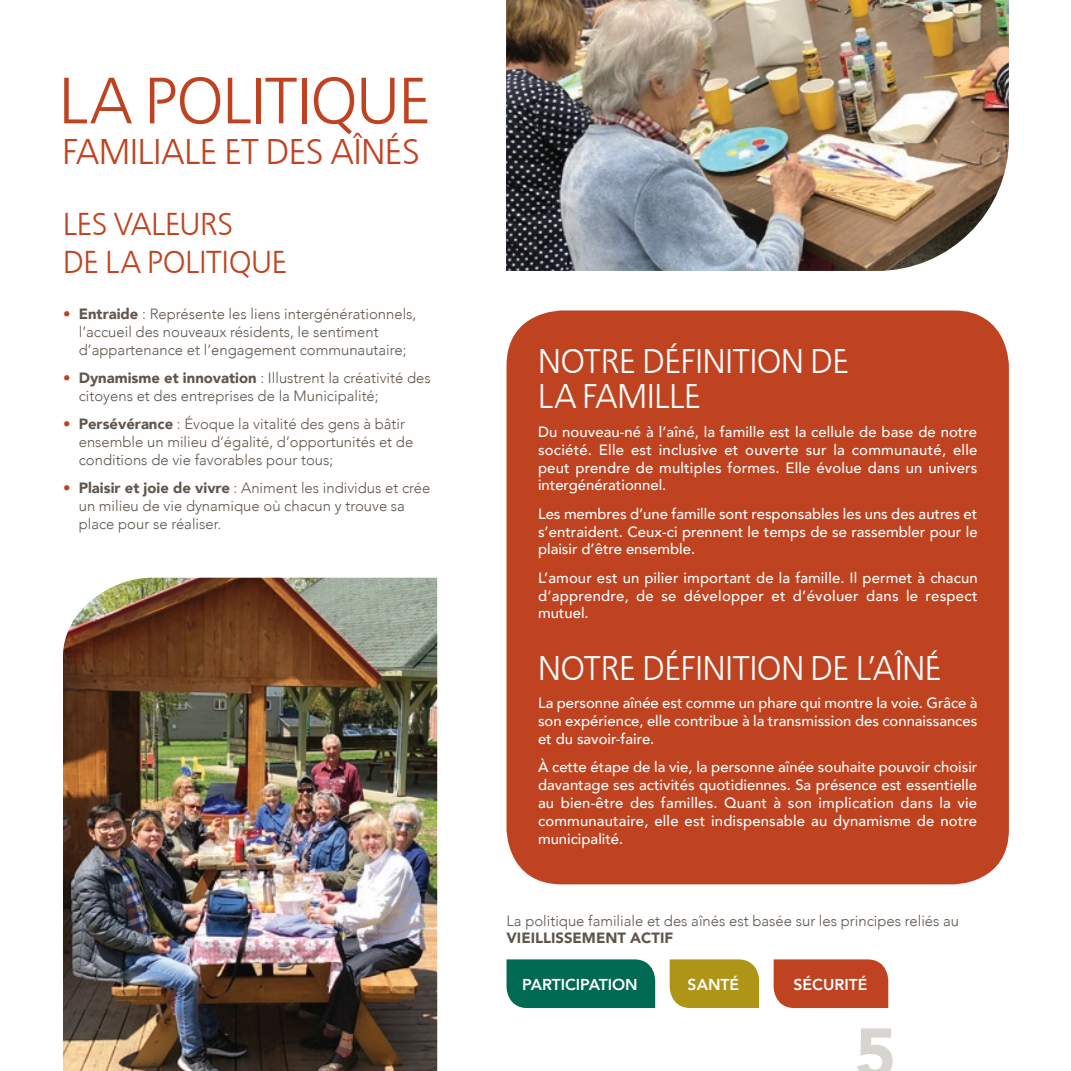
<style>
.page{position:relative;width:1071px;height:1071px;background:#fff}
.page>*{position:absolute;margin:0;border:0;box-sizing:border-box;transform-origin:0 0}
.t1{font:900 70px "Avenir";color:#d8d4d0}
.t2{font:65.27px "Bastardus Sans";letter-spacing:-.01em;color:#bf4320}
.t3{font:35.52px "Bastardus Sans";letter-spacing:-.01em;color:#bf4320}
.t4{font:33.95px/35px "Bastardus Sans";letter-spacing:-.01em;color:#fff}
.t5{font:31.5px/37.8px "Bastardus Sans";letter-spacing:-.01em;color:#bf4320}
.t6{font:800 15.75px "Avenir";color:#fff}
.t7{font:500 14.88px/17.8px "Avenir";color:#fff;text-align:justify}
.t8{font:300 14.88px/17.8px "Avenir";color:#60564d}
.t9{font:900 14.88px "Avenir";color:#60564d}
.s1{color:#bf4320}
.s2{font-weight:900}
</style>
<div class="page">
<div style="left:507px;top:310px;width:502px;height:574px;background:#bf4320;border-radius:55px"></div>
<img style="left:506px;top:0;width:503px;height:271px">
<img style="left:63px;top:578px;width:374px;height:493px">
<div style="left:507px;top:959px;width:148px;height:49px;background:#006951"></div>
<div style="left:670px;top:959px;width:89px;height:49px;background:#ae9518"></div>
<div style="left:774px;top:959px;width:114px;height:49px;background:#bf4320"></div>
<h2 class="t2" style="left:59px;top:63px;width:374px">LA POLITIQUE</h2>
<h3 class="t3" style="left:63px;top:131px;width:359px">FAMILIALE ET DES AÎNÉS</h3>
<h3 class="t5" style="left:63px;top:205px;width:226px">LES VALEURS<br>DE LA POLITIQUE</h3>
<p class="t8" style="left:79px;top:305px;width:339px;text-indent:-16px"><span class="s1">•</span> <span class="s2">Entraide</span> : Représente les liens intergénérationnels, l’accueil des nouveaux résidents, le sentiment d’appartenance et l’engagement communautaire;</p>
<p class="t8" style="left:79px;top:369px;width:354px;text-indent:-16px"><span class="s1">•</span> <span class="s2">Dynamisme et innovation</span> : Illustrent la créativité des citoyens et des entreprises de la Municipalité;</p>
<p class="t8" style="left:79px;top:415px;width:336px;text-indent:-16px"><span class="s1">•</span> <span class="s2">Persévérance</span> : Évoque la vitalité des gens à bâtir ensemble un milieu d’égalité, d’opportunités et de conditions de vie favorables pour tous;</p>
<p class="t8" style="left:79px;top:479px;width:353px;text-indent:-16px"><span class="s1">•</span> <span class="s2">Plaisir et joie de vivre</span> : Animent les individus et crée un milieu de vie dynamique où chacun y trouve sa place pour se réaliser.</p>
<h3 class="t4" style="left:538px;top:344px;width:313px">NOTRE DÉFINITION DE<br>LA FAMILLE</h3>
<p class="t7" style="left:538px;top:422px;width:441px">Du nouveau-né à l’aîné, la famille est la cellule de base de notre société. Elle est inclusive et ouverte sur la communauté, elle peut prendre de multiples formes. Elle évolue dans un univers intergénérationnel.</p>
<p class="t7" style="left:538px;top:504px;width:441px">Les membres d’une famille sont responsables les uns des autres et s’entraident. Ceux-ci prennent le temps de se rassembler pour le plaisir d’être ensemble.</p>
<p class="t7" style="left:538px;top:568px;width:441px">L’amour est un pilier important de la famille. Il permet à chacun d’apprendre, de se développer et d’évoluer dans le respect mutuel.</p>
<h3 class="t4" style="left:538px;top:650px;width:405px">NOTRE DÉFINITION DE L’AÎNÉ</h3>
<p class="t7" style="left:538px;top:693px;width:441px">La personne aînée est comme un phare qui montre la voie. Grâce à son expérience, elle contribue à la transmission des connaissances et du savoir-faire.</p>
<p class="t7" style="left:538px;top:757px;width:441px">À cette étape de la vie, la personne aînée souhaite pouvoir choisir davantage ses activités quotidiennes. Sa présence est essentielle au bien-être des familles. Quant à son implication dans la vie communautaire, elle est indispensable au dynamisme de notre municipalité.</p>
<p class="t8" style="left:507px;top:912px;width:454px">La politique familiale et des aînés est basée sur les principes reliés au</p>
<p class="t9" style="left:507px;top:926px;width:168px">VIEILLISSEMENT ACTIF</p>
<p class="t6" style="left:522px;top:972px;width:117px">PARTICIPATION</p>
<p class="t6" style="left:688px;top:972px;width:53px">SANTÉ</p>
<p class="t6" style="left:794px;top:972px;width:75px">SÉCURITÉ</p>
<h1 class="t1" style="left:855px;top:994px;width:43px">5</h1>
</div>
